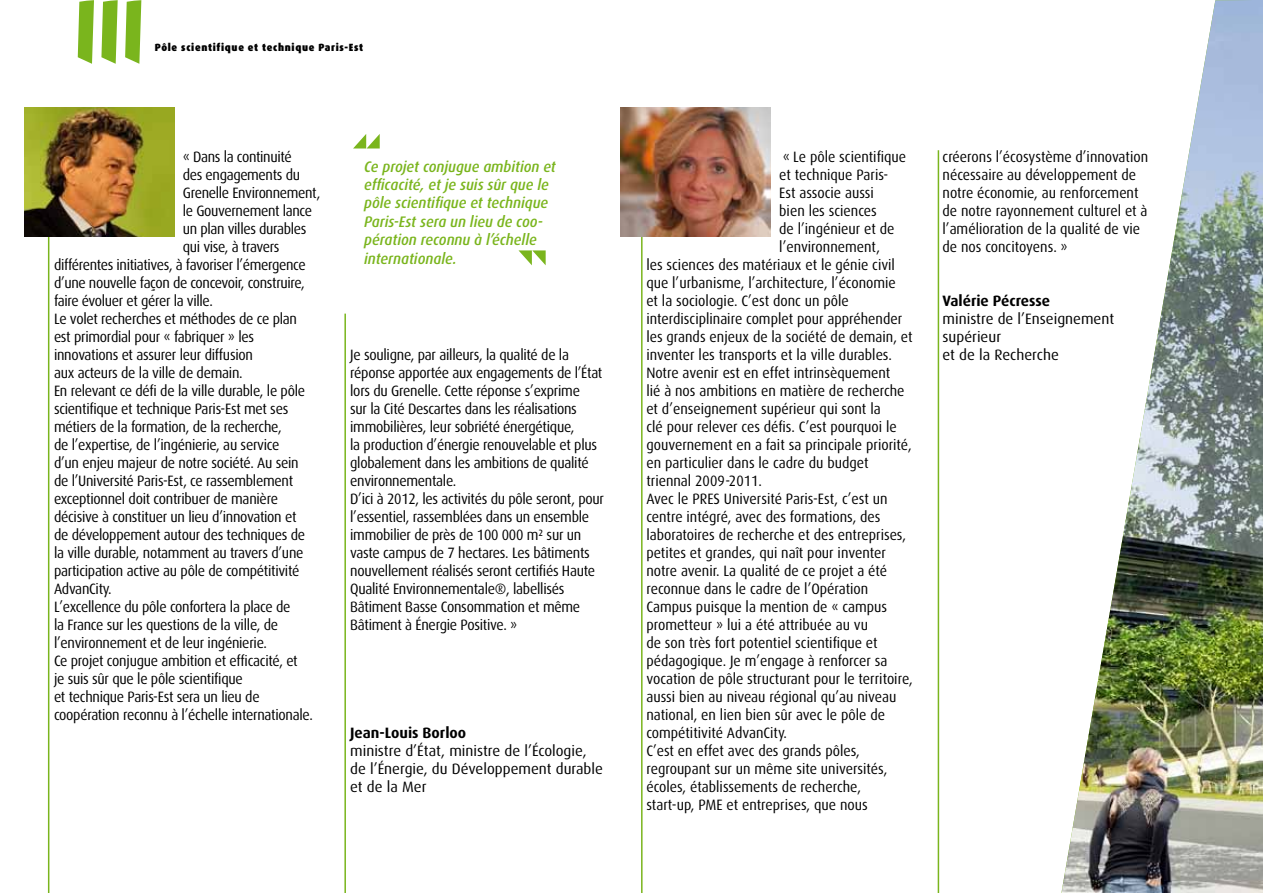
<style>
.page{position:relative;width:1263px;height:893px;background:#fff}
.page>*{position:absolute;margin:0;border:0;box-sizing:border-box;transform-origin:0 0}
.t1{font:italic 500 15.3px/18.3px "Dax OT";color:#7ab51d;scale:.93 1}
.t2{font:15px/18px "Dax OT";letter-spacing:-.02em;color:#000;scale:.93 1}
.t3{font:15px/18px "Dax OT";color:#000;scale:.93 1}
.t4{font:15px/18px "Dax OT";color:#000}
.t5{font:700 15px "Dax OT";color:#000}
.t6{font:900 10.5px "Dax OT";letter-spacing:.07em;color:#000;scale:.93 1}
</style>
<div class="page">
<svg style="left:78px;top:0;width:16px;height:64px"></svg>
<svg style="left:101px;top:0;width:17px;height:64px"></svg>
<svg style="left:125px;top:0;width:16px;height:64px"></svg>
<hr style="left:938px;top:150px;width:1px;height:743px;background:#7ab51d">
<img style="left:1061px;top:0;width:202px;height:893px">
<hr style="left:48px;top:224px;width:1px;height:669px;background:#7ab51d">
<hr style="left:344px;top:314px;width:2px;height:579px;background:#7ab51d">
<hr style="left:641px;top:216px;width:1px;height:677px;background:#7ab51d">
<svg style="left:353px;top:134px;width:27px;height:14px"></svg>
<svg style="left:518px;top:250px;width:28px;height:15px"></svg>
<img style="left:25px;top:107px;width:149px;height:129px">
<img style="left:621px;top:107px;width:149px;height:129px">
<p class="t6" style="left:155px;top:41px;width:226px">Pôle scientifique et technique Paris-Est</p>
<p class="t2" style="left:183px;top:148px;width:119px">« Dans la continuité</p>
<p class="t2" style="left:183px;top:166px;width:127px">des engagements du</p>
<p class="t2" style="left:183px;top:184px;width:149px">Grenelle Environnement,</p>
<p class="t2" style="left:183px;top:202px;width:140px">le Gouvernement lance</p>
<p class="t2" style="left:183px;top:220px;width:134px">un plan villes durables</p>
<p class="t2" style="left:183px;top:238px;width:106px">qui vise, à travers</p>
<p class="t2" style="left:54px;top:256px;width:272px">différentes initiatives, à favoriser l’émergence</p>
<p class="t2" style="left:54px;top:274px;width:271px">d’une nouvelle façon de concevoir, construire,</p>
<p class="t2" style="left:54px;top:292px;width:172px">faire évoluer et gérer la ville.</p>
<p class="t2" style="left:54px;top:310px;width:263px">Le volet recherches et méthodes de ce plan</p>
<p class="t2" style="left:54px;top:328px;width:217px">est primordial pour « fabriquer » les</p>
<p class="t2" style="left:54px;top:346px;width:215px">innovations et assurer leur diffusion</p>
<p class="t2" style="left:54px;top:364px;width:204px">aux acteurs de la ville de demain.</p>
<p class="t2" style="left:54px;top:382px;width:272px">En relevant ce défi de la ville durable, le pôle</p>
<p class="t2" style="left:54px;top:400px;width:253px">scientifique et technique Paris-Est met ses</p>
<p class="t2" style="left:54px;top:418px;width:246px">métiers de la formation, de la recherche,</p>
<p class="t2" style="left:54px;top:436px;width:244px">de l’expertise, de l’ingénierie, au service</p>
<p class="t2" style="left:54px;top:454px;width:265px">d’un enjeu majeur de notre société. Au sein</p>
<p class="t2" style="left:54px;top:472px;width:259px">de l’Université Paris-Est, ce rassemblement</p>
<p class="t2" style="left:54px;top:490px;width:242px">exceptionnel doit contribuer de manière</p>
<p class="t2" style="left:54px;top:508px;width:262px">décisive à constituer un lieu d’innovation et</p>
<p class="t2" style="left:54px;top:526px;width:272px">de développement autour des techniques de</p>
<p class="t2" style="left:54px;top:544px;width:270px">la ville durable, notamment au travers d’une</p>
<p class="t2" style="left:54px;top:562px;width:265px">participation active au pôle de compétitivité</p>
<p class="t2" style="left:54px;top:580px;width:63px">AdvanCity.</p>
<p class="t2" style="left:54px;top:598px;width:256px">L’excellence du pôle confortera la place de</p>
<p class="t2" style="left:54px;top:616px;width:243px">la France sur les questions de la ville, de</p>
<p class="t2" style="left:54px;top:634px;width:231px">l’environnement et de leur ingénierie.</p>
<p class="t2" style="left:54px;top:652px;width:264px">Ce projet conjugue ambition et efficacité, et</p>
<p class="t2" style="left:54px;top:670px;width:204px">je suis sûr que le pôle scientifique</p>
<p class="t2" style="left:54px;top:688px;width:223px">et technique Paris-Est sera un lieu de</p>
<p class="t2" style="left:54px;top:706px;width:280px">coopération reconnu à l’échelle internationale.</p>
<p class="t1" style="left:364px;top:157px;width:208px">Ce projet conjugue ambition et efficacité, et je suis sûr que le pôle scientifique et technique<br>Paris-Est sera un lieu de coo&shy;pération reconnu à l’échelle internationale.</p>
<p class="t2" style="left:350px;top:346px;width:274px">Je souligne, par ailleurs, la qualité de la réponse apportée aux engagements de l’État lors du Grenelle. Cette réponse s’exprime<br>sur la Cité Descartes dans les réalisations immobilières, leur sobriété énergétique,<br>la production d’énergie renouvelable et plus globalement dans les ambitions de qualité environnementale.<br>D’ici à 2012, les activités du pôle seront, pour l’essentiel, rassemblées dans un ensemble immobilier de près de 100 000 m² sur un vaste campus de 7 hectares. Les bâtiments nouvellement réalisés seront certifiés Haute Qualité Environnementale®, labellisés Bâtiment Basse Consommation et même Bâtiment à Énergie Positive. »</p>
<p class="t5" style="left:350px;top:724px;width:118px">Jean-Louis Borloo</p>
<p class="t4" style="left:350px;top:742px;width:254px">ministre d’État, ministre de l’Écologie, de l’Énergie, du Développement durable et de la mer</p>
<p class="t3" style="left:783px;top:148px;width:134px">« Le pôle scientifique</p>
<p class="t3" style="left:779px;top:166px;width:119px">et technique Paris-</p>
<p class="t3" style="left:779px;top:184px;width:103px">Est associe aussi</p>
<p class="t3" style="left:779px;top:202px;width:106px">bien les sciences</p>
<p class="t3" style="left:779px;top:220px;width:125px">de l’ingénieur et de</p>
<p class="t3" style="left:779px;top:238px;width:110px">l’environnement,</p>
<p class="t3" style="left:646px;top:256px;width:269px">les sciences des matériaux et le génie civil</p>
<p class="t3" style="left:646px;top:274px;width:270px">que l’urbanisme, l’architecture, l’économie</p>
<p class="t3" style="left:646px;top:292px;width:219px">et la sociologie. C’est donc un pôle</p>
<p class="t3" style="left:646px;top:310px;width:277px">interdisciplinaire complet pour appréhender</p>
<p class="t3" style="left:646px;top:328px;width:288px">les grands enjeux de la société de demain, et</p>
<p class="t3" style="left:646px;top:346px;width:266px">inventer les transports et la ville durables.</p>
<p class="t3" style="left:646px;top:364px;width:264px">Notre avenir est en effet intrinsèquement</p>
<p class="t3" style="left:646px;top:382px;width:279px">lié à nos ambitions en matière de recherche</p>
<p class="t3" style="left:646px;top:400px;width:253px">et d’enseignement supérieur qui sont la</p>
<p class="t3" style="left:646px;top:418px;width:271px">clé pour relever ces défis. C’est pourquoi le</p>
<p class="t3" style="left:646px;top:436px;width:287px">gouvernement en a fait sa principale priorité,</p>
<p class="t3" style="left:646px;top:454px;width:240px">en particulier dans le cadre du budget</p>
<p class="t3" style="left:646px;top:472px;width:126px">triennal 2009-2011.</p>
<p class="t3" style="left:646px;top:490px;width:261px">Avec le PRES Université Paris-Est, c’est un</p>
<p class="t3" style="left:646px;top:508px;width:253px">centre intégré, avec des formations, des</p>
<p class="t3" style="left:646px;top:526px;width:281px">laboratoires de recherche et des entreprises,</p>
<p class="t3" style="left:646px;top:544px;width:259px">petites et grandes, qui naît pour inventer</p>
<p class="t3" style="left:646px;top:562px;width:260px">notre avenir. La qualité de ce projet a été</p>
<p class="t3" style="left:646px;top:580px;width:240px">reconnue dans le cadre de l’Opération</p>
<p class="t3" style="left:646px;top:598px;width:260px">Campus puisque la mention de « campus</p>
<p class="t3" style="left:646px;top:616px;width:240px">prometteur » lui a été attribuée au vu</p>
<p class="t3" style="left:646px;top:634px;width:250px">de son très fort potentiel scientifique et</p>
<p class="t3" style="left:646px;top:652px;width:261px">pédagogique. Je m’engage à renforcer sa</p>
<p class="t3" style="left:646px;top:670px;width:288px">vocation de pôle structurant pour le territoire,</p>
<p class="t3" style="left:646px;top:688px;width:270px">aussi bien au niveau régional qu’au niveau</p>
<p class="t3" style="left:646px;top:706px;width:258px">national, en lien bien sûr avec le pôle de</p>
<p class="t3" style="left:646px;top:724px;width:153px">compétitivité AdvanCity.</p>
<p class="t3" style="left:646px;top:742px;width:231px">C’est en effet avec des grands pôles,</p>
<p class="t3" style="left:646px;top:760px;width:261px">regroupant sur un même site universités,</p>
<p class="t3" style="left:646px;top:778px;width:232px">écoles, établissements de recherche,</p>
<p class="t3" style="left:646px;top:796px;width:240px">start-up, PME et entreprises, que nous</p>
<p class="t3" style="left:942px;top:148px;width:223px">créerons l’écosystème d’innovation nécessaire au développement de notre économie, au renforcement de notre rayonnement culturel et à l’amélioration de la qualité de vie de nos concitoyens. »</p>
<p class="t5" style="left:942px;top:292px;width:109px">Valérie Pécresse</p>
<p class="t4" style="left:942px;top:310px;width:173px">ministre de l’Enseignement supérieur<br>et de la Recherche</p>
</div>
